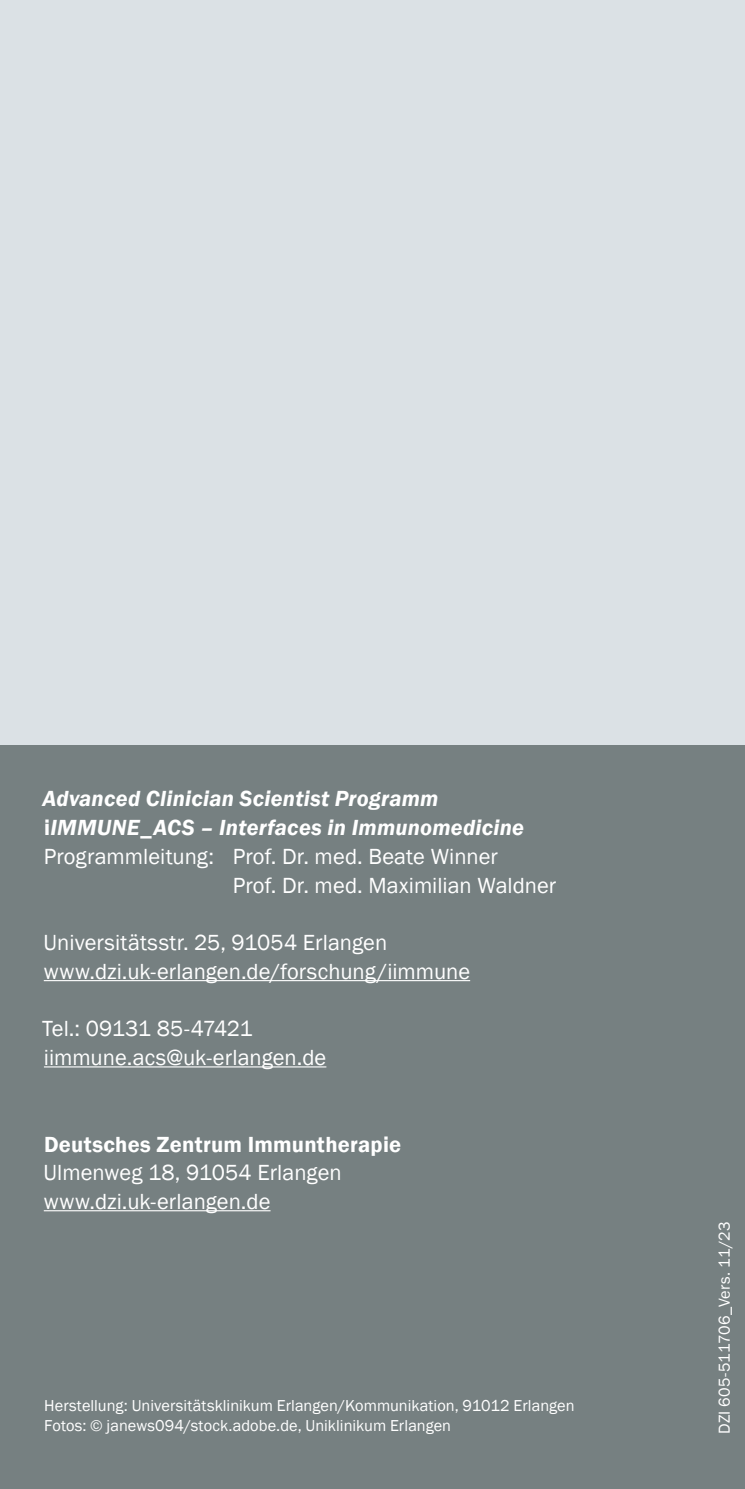
<style>
.page{position:relative;width:745px;height:1489px;background:#fff}
.page>*{position:absolute;margin:0;border:0;box-sizing:border-box;transform-origin:0 0}
.Adressblock_Demi{font:22.5px/28.8px "Franklin Gothic";color:#fff}
.Adressblock_Demi-2{font:italic 600 22.5px/28.8px "Franklin Gothic";letter-spacing:.01em;color:#fff}
.Herausgeber{font:16.25px/20px "Franklin Gothic";letter-spacing:.005em;color:#fff}
.s1{font-style:normal}
.s2{font-weight:600}
</style>
<div class="page">
<div style="left:0;top:0;width:744px;height:1488px;background:#dbe1e5"></div>
<div style="left:0;top:745px;width:744px;height:743px;background:#768081"></div>
<hr style="left:44px;top:980px;width:426px;height:1px;background:#fff">
<hr style="left:44px;top:1066px;width:282px;height:1px;background:#fff">
<hr style="left:44px;top:1210px;width:226px;height:1px;background:#fff">
<p class="Adressblock_Demi-2" style="left:42px;top:784px;width:483px">Advanced Clinician Scientist Programm <span class="s1">i</span>IMMUNE_ACS – Interfaces in Immunomedicine</p>
<p class="Adressblock_Demi" style="left:233px;top:842px;width:325px;text-indent:-189px">Programmleitung: Prof. Dr. med. Beate Winner<br>Prof. Dr. med. Maximilian Waldner</p>
<p class="Adressblock_Demi" style="left:44px;top:928px;width:428px">Universitätsstr. 25, 91054 Erlangen www.dzi.uk-erlangen.de/forschung/iimmune</p>
<p class="Adressblock_Demi" style="left:42px;top:1015px;width:285px">Tel.: 09131 85-47421 iimmune.acs@uk-erlangen.de</p>
<p class="Adressblock_Demi" style="left:44px;top:1130px;width:359px"><span class="s2">Deutsches Zentrum Immuntherapie<br></span>Ulmenweg 18, 91054 Erlangen www.dzi.uk-erlangen.de</p>
<p class="Herausgeber" style="left:44px;top:1396px;width:531px">Herstellung: Universitätsklinikum Erlangen/Kommunikation, 91012 Erlangen<br>Fotos: © janews094/stock.adobe.de, Uniklinikum Erlangen</p>
<p class="Herausgeber" style="left:714px;top:1433px;width:214px;rotate:-90deg">DZI 605-511706_Vers. 11/23</p>
</div>
